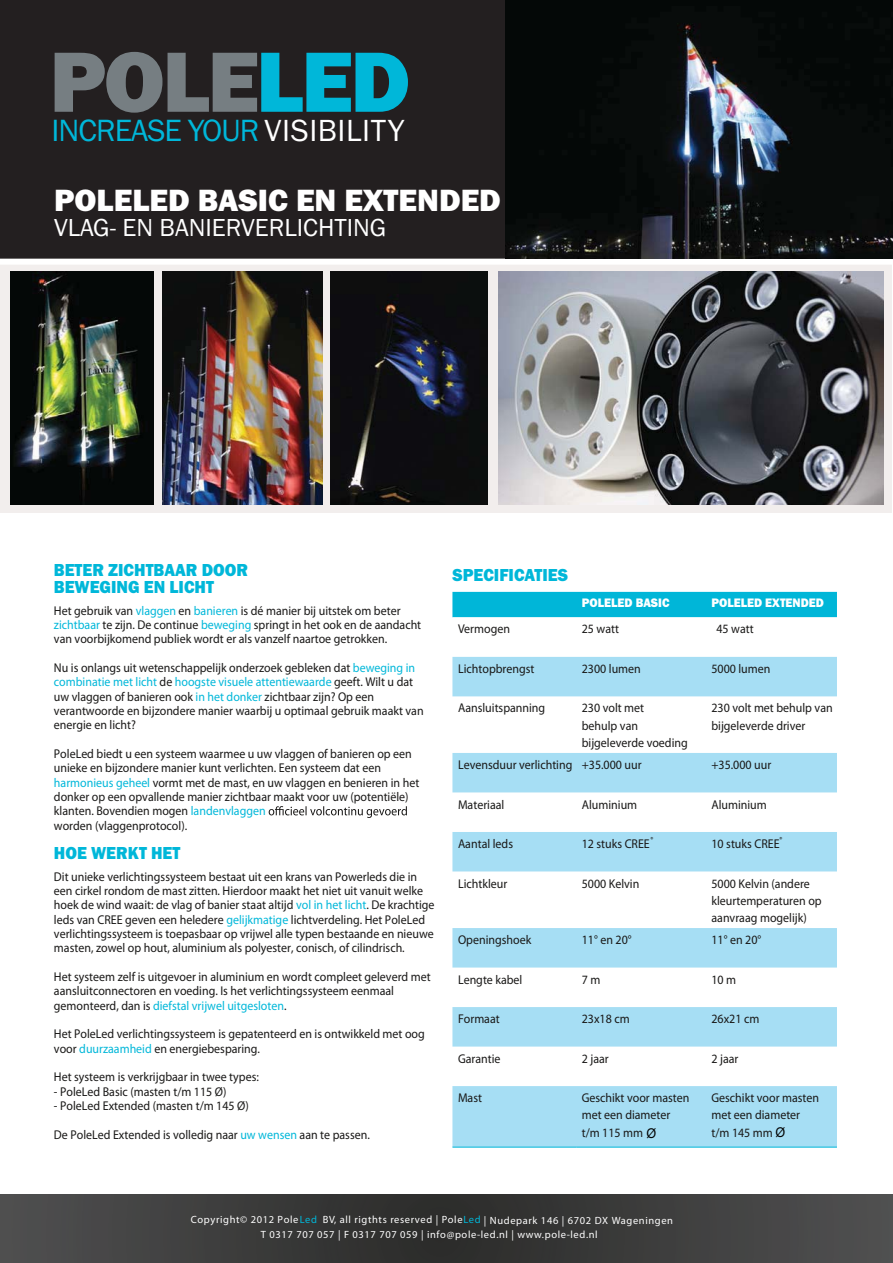
<style>
.page{position:relative;width:893px;height:1263px;background:#fff}
.page>*{position:absolute;margin:0;border:0;box-sizing:border-box;transform-origin:0 0}
.t1{font:800 88.5px "Franklin Gothic";letter-spacing:-.03em;color:#767e82}
.t2{font:31.8px "Franklin Gothic";letter-spacing:-.03em;color:#00b7d9}
.t3{font:800 31.8px "Franklin Gothic";color:#fff}
.t4{font:25.5px "Franklin Gothic";color:#fff}
.t5{font:800 18px/17.2px "Franklin Gothic";color:#00b7d9;scale:.94 1}
.t6{font:300 condensed 12.75px/14.4px "Univers";color:#191817;scale:.94 1}
.t7{font:800 12.75px "Franklin Gothic";color:#fff;scale:.94 1}
.t8{font:500 10.5px/15px "Helvetica Neue LT Pro";letter-spacing:.06em;color:#fff;text-align:center}
.t9{font:300 condensed 7.5px "Univers";color:#191817;scale:.94 1}
.s1{color:#00b7d9}
.s2{font-size:31.65px;color:#fff}
.s3{font-family:"Arial";font-weight:400;font-stretch:normal;font-size:13.5px;color:#010202}
</style>
<div class="page">
<svg style="left:269px;top:806px;width:138px;height:12px"></svg>
<div style="left:0;top:242px;width:891px;height:270px;background:#f2eeed"></div>
<div style="left:0;top:0;width:892px;height:262px;background:#231f20"></div>
<svg style="left:0;top:1195px;width:892px;height:67px;background:#3d3d3d"></svg>
<div style="left:452px;top:592px;width:385px;height:25px;background:#00b6d8"></div>
<svg style="left:452px;top:617px;width:385px;height:40px"></svg>
<svg style="left:452px;top:657px;width:385px;height:490px;fill:#a6def4"></svg>
<hr style="left:452px;top:1147px;width:124px;height:1px;background:#00b6d8">
<hr style="left:576px;top:1147px;width:261px;height:1px;background:#00b6d8">
<div style="left:0;top:259px;width:892px;height:6px;background:#fff"></div>
<img style="left:499px;top:272px;width:384px;height:233px">
<img style="left:505px;top:0;width:387px;height:258px">
<img style="left:163px;top:271px;width:159px;height:234px">
<img style="left:330px;top:271px;width:157px;height:234px">
<img style="left:10px;top:271px;width:144px;height:234px">
<h1 class="t1" style="left:49px;top:51px;width:362px">POLE<span class="s1">LED</span></h1>
<h2 class="t2" style="left:52px;top:119px;width:354px">INCREASE YOUR <span class="s2">VISIBILITY</span></h2>
<h2 class="t3" style="left:54px;top:189px;width:448px">POLELED BASIC EN EXTENDED</h2>
<h3 class="t4" style="left:54px;top:218px;width:334px">VLAG- EN BANIERVERLICHTING</h3>
<h3 class="t5" style="left:54px;top:562px;width:208px">BETER ZICHTBAAR DOOR<br>BEWEGING EN LICHT</h3>
<p class="t6" style="left:54px;top:604px;width:392px">Het gebruik van <span class="s1">vlaggen</span> en <span class="s1">banieren</span> is dé manier bij uitstek om beter <span class="s1">zichtbaar</span> te zijn. De continue <span class="s1">beweging</span> springt in het ook en de aandacht van voorbijkomend publiek wordt er als vanzelf naartoe getrokken.</p>
<p class="t6" style="left:54px;top:662px;width:395px">Nu is onlangs uit wetenschappelijk onderzoek gebleken dat <span class="s1">beweging in combinatie met licht</span> de <span class="s1">hoogste visuele attentiewaarde</span> geeft. Wilt u dat uw vlaggen of banieren ook <span class="s1">in het donker</span> zichtbaar zijn? Op een verantwoorde en bijzondere manier waarbij u optimaal gebruik maakt van energie en licht?</p>
<p class="t6" style="left:54px;top:748px;width:390px">PoleLed biedt u een systeem waarmee u uw vlaggen of banieren op een unieke en bijzondere manier kunt verlichten. Een systeem dat een <span class="s1">harmonieus geheel</span> vormt met de mast, en uw vlaggen en benieren in het donker op een opvallende manier zichtbaar maakt voor uw (potentiële) klanten. Bovendien mogen <span class="s1">landenvlaggen<br></span>worden (vlaggenprotocol).</p>
<h3 class="t5" style="left:54px;top:846px;width:136px">HOE WERKT HET</h3>
<p class="t6" style="left:54px;top:870px;width:406px">Dit unieke verlichtingssysteem bestaat uit een krans van Powerleds die in een cirkel rondom de mast zitten. Hierdoor maakt het niet uit vanuit welke hoek de wind waait: de vlag of banier staat altijd <span class="s1">vol in het licht</span>. De krachtige leds van CREE geven een heledere <span class="s1">gelijkmatige</span> lichtverdeling. Het PoleLed verlichtingssysteem is toepasbaar op vrijwel alle typen bestaande en nieuwe masten, zowel op hout, aluminium als polyester, conisch, of cilindrisch.</p>
<p class="t6" style="left:54px;top:971px;width:402px">Het systeem zelf is uitgevoer in aluminium en wordt compleet geleverd met aansluitconnectoren en voeding. Is het verlichtingssysteem eenmaal gemonteerd, dan is <span class="s1">diefstal vrijwel uitgesloten</span>.</p>
<p class="t6" style="left:54px;top:1028px;width:396px">Het PoleLed verlichtingssysteem is gepatenteerd en is ontwikkeld met oog voor <span class="s1">duurzaamheid</span> en energiebesparing.</p>
<p class="t6" style="left:54px;top:1071px;width:219px">Het systeem is verkrijgbaar in twee types:</p>
<p class="t6" style="left:54px;top:1085px;width:185px">- PoleLed Basic (masten t/m 115 Ø)</p>
<p class="t6" style="left:54px;top:1100px;width:209px">- PoleLed Extended (masten t/m 145 Ø)</p>
<p class="t6" style="left:54px;top:1128px;width:338px">De PoleLed Extended is volledig naar <span class="s1">uw wensen</span> aan te passen.</p>
<h3 class="t5" style="left:452px;top:568px;width:124px">SPECIFICATIES</h3>
<p class="t7" style="left:582px;top:598px;width:95px">POLELED BASIC</p>
<p class="t7" style="left:711px;top:598px;width:121px">POLELED EXTENDED</p>
<p class="t6" style="left:458px;top:623px;width:57px">Vermogen</p>
<p class="t6" style="left:582px;top:623px;width:41px">25 watt</p>
<p class="t6" style="left:716px;top:623px;width:41px">45 watt</p>
<p class="t6" style="left:458px;top:663px;width:83px">Lichtopbrengst</p>
<p class="t6" style="left:582px;top:663px;width:64px">2300 lumen</p>
<p class="t6" style="left:711px;top:663px;width:64px">5000 lumen</p>
<p class="t6" style="left:458px;top:702px;width:94px">Aansluitspanning</p>
<p class="t6" style="left:582px;top:701px;width:114px;line-height:17.2px">230 volt met<br>behulp van bijgeleverde voeding</p>
<p class="t6" style="left:711px;top:701px;width:130px;line-height:17.2px">230 volt met behulp van bijgeleverde driver</p>
<p class="t6" style="left:458px;top:759px;width:197px">Levensduur verlichting +35.000 uur</p>
<p class="t6" style="left:711px;top:759px;width:65px">+35.000 uur</p>
<p class="t6" style="left:458px;top:798px;width:51px">Materiaal</p>
<p class="t6" style="left:582px;top:798px;width:60px">Aluminium</p>
<p class="t6" style="left:711px;top:798px;width:60px">Aluminium</p>
<p class="t6" style="left:458px;top:838px;width:60px">Aantal leds</p>
<p class="t6" style="left:582px;top:838px;width:78px">12 stuks CREE<sup>®</sup></p>
<p class="t6" style="left:711px;top:838px;width:74px">10 stuks CREE</p>
<p class="t9" style="left:779px;top:837px;width:5px">®</p>
<p class="t6" style="left:458px;top:877px;width:54px">Lichtkleur</p>
<p class="t6" style="left:582px;top:877px;width:63px">5000 Kelvin</p>
<p class="t6" style="left:711px;top:876px;width:119px;line-height:17.2px">5000 Kelvin (andere kleurtemperaturen op aanvraag mogelijk)</p>
<p class="t6" style="left:458px;top:934px;width:79px">Openingshoek</p>
<p class="t6" style="left:582px;top:934px;width:54px">11° en 20°</p>
<p class="t6" style="left:711px;top:934px;width:54px">11° en 20°</p>
<p class="t6" style="left:458px;top:973px;width:70px">Lengte kabel</p>
<p class="t6" style="left:582px;top:973px;width:21px">7 m</p>
<p class="t6" style="left:711px;top:973px;width:28px">10 m</p>
<p class="t6" style="left:458px;top:1013px;width:46px">Formaat</p>
<p class="t6" style="left:582px;top:1013px;width:52px">23x18 cm</p>
<p class="t6" style="left:711px;top:1013px;width:52px">26x21 cm</p>
<p class="t6" style="left:458px;top:1052px;width:47px">Garantie</p>
<p class="t6" style="left:582px;top:1052px;width:30px">2 jaar</p>
<p class="t6" style="left:711px;top:1052px;width:30px">2 jaar</p>
<p class="t6" style="left:458px;top:1092px;width:27px">Mast</p>
<p class="t6" style="left:582px;top:1090px;width:116px;line-height:17.2px">Geschikt voor masten met een diameter t/m 115 mm <span class="s3">Ø</span></p>
<p class="t6" style="left:711px;top:1090px;width:116px;line-height:17.2px">Geschikt voor masten met een diameter t/m 145 mm <span class="s3">Ø</span></p>
<p class="t8" style="left:191px;top:1213px;width:484px">Copyright© 2012 Pole<span class="s1">Led</span> BV, all rigthts reserved | Pole<span class="s1">Led</span> | Nudepark 146 | 6702 DX Wageningen<br>T 0317 707 057 | F 0317 707 059 | info@pole-led.nl | www.pole-led.nl</p>
</div>
